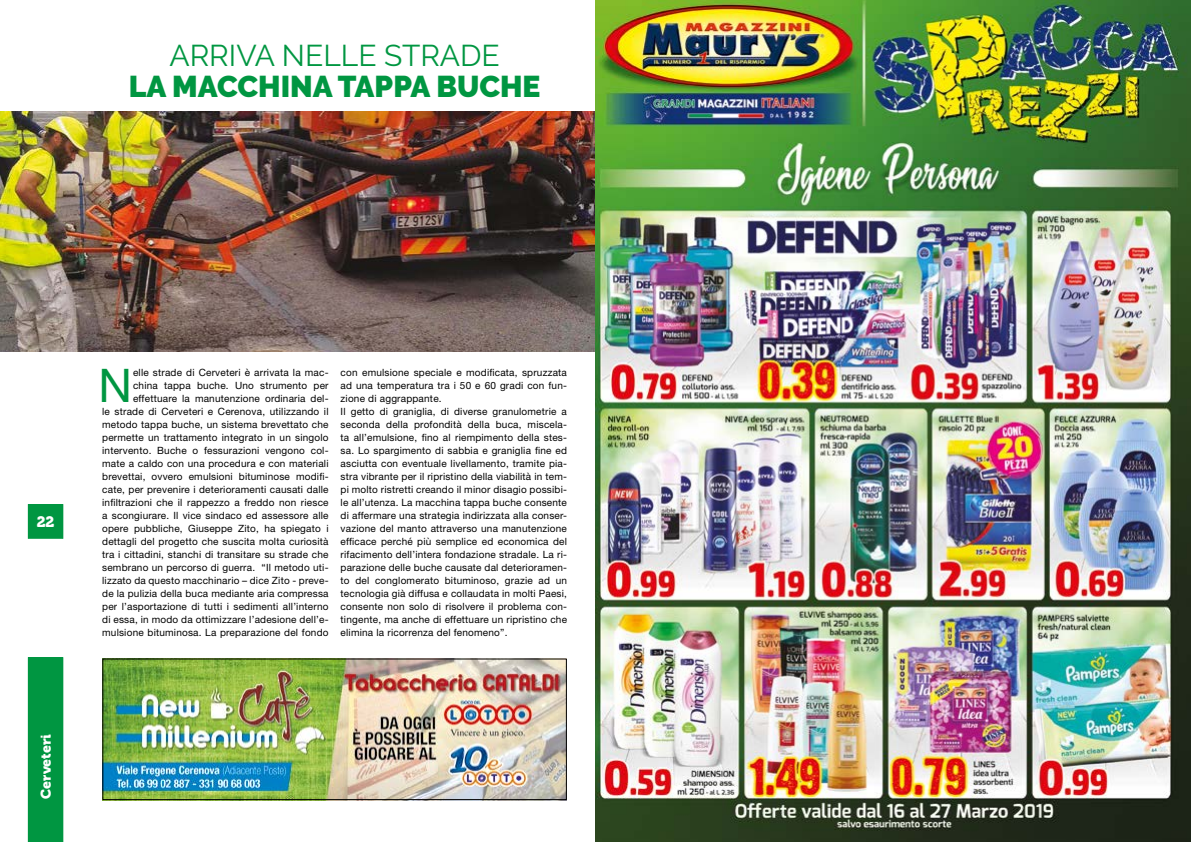
<style>
.page{position:relative;width:1191px;height:842px;background:#fff}
.page>*{position:absolute;margin:0;border:0;box-sizing:border-box;transform-origin:0 0}
.t1{font:46.4px "Helvetica Neue LT Std";color:#009641}
.t2{font:900 30px "Raleway";color:#009641}
.t3{font:30px "Raleway";color:#009641}
.t4{font:15px "Museo 900";color:#fff}
.t5{font:14px "Museo 900";color:#fff}
.t6{font:10px/13px "Helvetica Neue LT Std";letter-spacing:.02em;color:#000;text-align:right}
</style>
<div class="page">
<div style="left:28px;top:505px;width:35px;height:33px;background:#009641"></div>
<div style="left:28px;top:504px;width:35px;height:35px;border:1px solid #009641"></div>
<div style="left:28px;top:657px;width:35px;height:185px;background:#009641"></div>
<img style="left:0;top:111px;width:595px;height:240px">
<img style="left:104px;top:660px;width:461px;height:138px">
<div style="left:102px;top:658px;width:465px;height:142px;border:1px solid #000"></div>
<img style="left:595px;top:0;width:596px;height:842px">
<h2 class="t3" style="left:169px;top:38px;width:332px">ARRIVA NELLE STRADE</h2>
<h2 class="t2" style="left:129px;top:69px;width:413px">LA MACCHINA TAPPA BUCHE</h2>
<h3 class="t4" style="left:37px;top:513px;width:19px">22</h3>
<h3 class="t5" style="left:38px;top:799px;width:66px;rotate:-90deg">Cerveteri</h3>
<p class="t6" style="left:102px;top:365px;width:228px">elle strade di Cerveteri è arrivata la mac-<br>china tappa buche. Uno strumento per effettuare la manutenzione ordinaria del-<br>le strade di Cerveteri e Cerenova, utilizzando il metodo tappa buche, un sistema brevettato che permette un trattamento integrato in un singolo intervento. Buche o fessurazioni vengono col&shy;mate a caldo con una procedura e con materiali brevettai, ovvero emulsioni bituminose modifi&shy;cate, per prevenire i deterioramenti causati dalle infiltrazioni che il rappezzo a freddo non riesce a scongiurare. Il vice sindaco ed assessore alle opere pubbliche, Giuseppe Zito, ha spiegato i dettagli del progetto che suscita molta curiosità tra i cittadini, stanchi di transitare su strade che sembrano un percorso di guerra. “Il metodo uti&shy;lizzato da questo macchinario – dice Zito - preve&shy;de la pulizia della buca mediante aria compressa per l’asportazione di tutti i sedimenti all’interno di essa, in modo da ottimizzare l’adesione dell’e&shy;mulsione bituminosa. La preparazione del fondo</p>
<p class="t6" style="left:340px;top:365px;width:228px;text-align:left">con emulsione speciale e modificata, spruzzata ad una temperatura tra i 50 e 60 gradi con fun&shy;zione di aggrappante.<br>Il getto di graniglia, di diverse granulometrie a seconda della profondità della buca, miscela&shy;ta all’emulsione, fino al riempimento della stes&shy;sa. Lo spargimento di sabbia e graniglia fine ed asciutta con eventuale livellamento, tramite pia&shy;stra vibrante per il ripristino della viabilità in tem&shy;pi molto ristretti creando il minor disagio possibi&shy;le all’utenza. La macchina tappa buche consente di affermare una strategia indirizzata alla conser&shy;vazione del manto attraverso una manutenzione efficace perché più semplice ed economica del rifacimento dell’intera fondazione stradale. La ri&shy;parazione delle buche causate dal deterioramen&shy;to del conglomerato bituminoso, grazie ad un tecnologia già diffusa e collaudata in molti Paesi, consente non solo di risolvere il problema con&shy;tingente, ma anche di effettuare un ripristino che elimina la ricorrenza del fenomeno”.</p>
<h1 class="t1" style="left:99px;top:357px;width:35px">N</h1>
</div>
